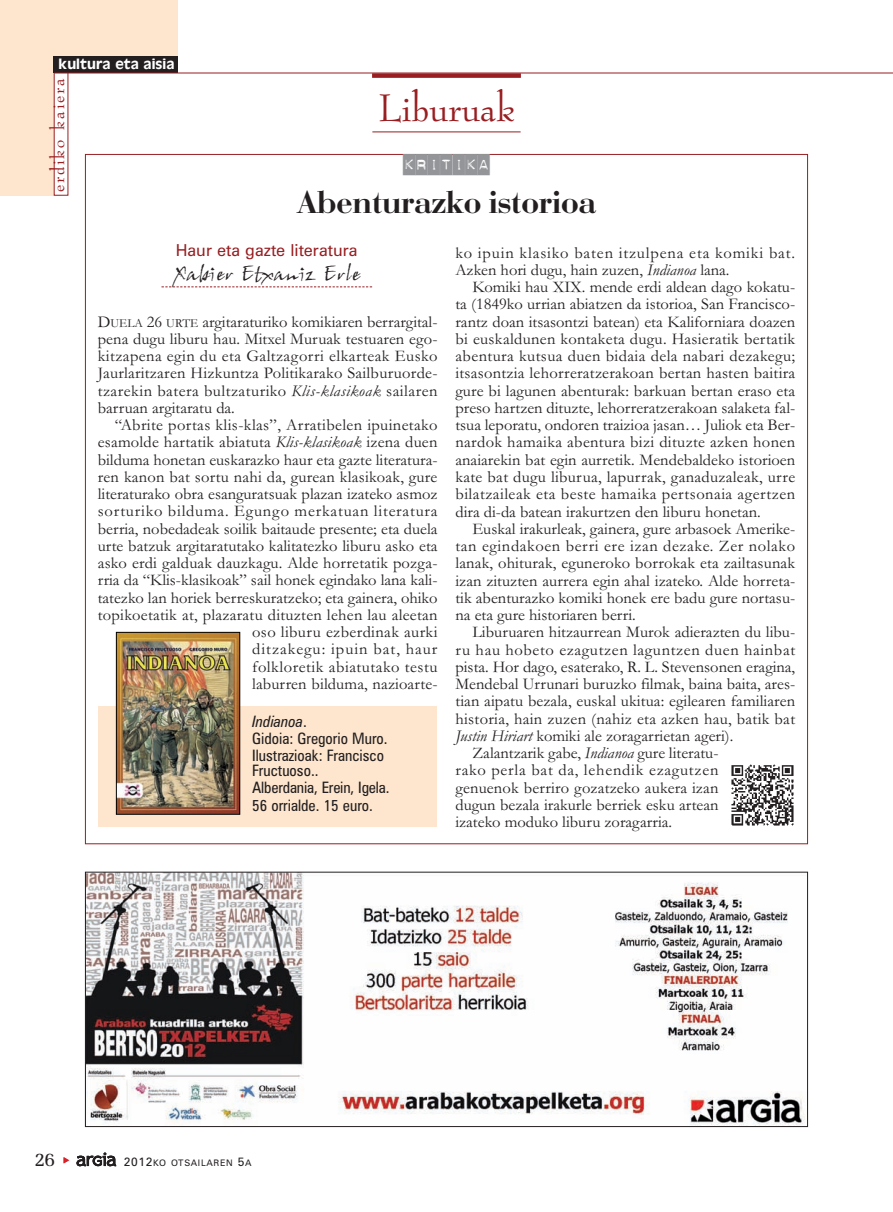
<style>
.page{position:relative;width:893px;height:1212px;background:#fff}
.page>*{position:absolute;margin:0;border:0;box-sizing:border-box;transform-origin:0 0}
.t1{font:45px "Bernadette";color:#981e21}
.t2{font:33px "Bodoni";color:#231f20}
.t3{font:21px "John Handy LET Plain 10";color:#231f20;scale:1.05 1}
.t4{font:21px "Bernadette";letter-spacing:.09em;color:#981e21}
.t5{font:21px "Blackout";color:#939598}
.t6{font:19.5px "Memoir";color:#231f20}
.t7{font:16.5px/17.2px "Garamond";letter-spacing:.005em;color:#231f20;text-align:justify}
.t8{font:16.5px/17.2px "Garamond";letter-spacing:.055em;color:#231f20}
.t9{font:16.5px "Garamond";letter-spacing:.04em;color:#231f20}
.t10{font:16.5px "Garamond";letter-spacing:.045em;color:#231f20}
.t11{font:16.5px "Zurich BT";color:#981e21}
.t12{font:condensed 15.75px/17.1px "Zurich BT";color:#231f20}
.t13{font:15px "Antique Olive";letter-spacing:.005em;color:#fff}
.t14{font:9px "Zurich BT";letter-spacing:.075em;color:#231f20}
.s1{font-size:12.3px}
.s2{font-style:italic}
.s3{font-size:12px}
</style>
<div class="page">
<hr style="left:372px;top:132px;width:149px;height:1px;background:#981e21">
<div style="left:372px;top:73px;width:149px;height:5px;background:#981e21"></div>
<div style="left:0;top:0;width:178px;height:59px;background:#fee6ce"></div>
<div style="left:0;top:0;width:61px;height:196px;background:#fee6ce"></div>
<div style="left:54px;top:73px;width:14px;height:122px;background:#fff"></div>
<div style="left:54px;top:57px;width:124px;height:16px;background:#231f20"></div>
<hr style="left:54px;top:73px;width:839px;height:1px;background:#981e21">
<svg style="left:77px;top:1152px;width:39px;height:14px"></svg>
<div style="left:98px;top:706px;width:339px;height:121px;background:#fee6ce"></div>
<img style="left:118px;top:634px;width:120px;height:179px">
<div style="left:116px;top:632px;width:124px;height:183px;border:1px solid #000"></div>
<svg style="left:162px;top:286px;width:210px;height:1px"></svg>
<img style="left:87px;top:874px;width:718px;height:251px">
<div style="left:85px;top:872px;width:723px;height:255px;border:1px solid #231f20"></div>
<img style="left:731px;top:764px;width:63px;height:62px">
<p class="t13" style="left:59px;top:59px;width:117px">kultura eta aisia</p>
<p class="t4" style="left:49px;top:192px;width:116px;rotate:-90deg">erdiko kaiera</p>
<h1 class="t1" style="left:378px;top:89px;width:138px">Liburuak</h1>
<p class="t5" style="left:403px;top:151px;width:88px">kritika</p>
<h2 class="t2" style="left:297px;top:191px;width:300px">Abenturazko istorioa</h2>
<p class="t11" style="left:176px;top:244px;width:183px">Haur eta gazte literatura</p>
<p class="t3" style="left:173px;top:264px;width:179px">Xabier-Etxaniz-Erle</p>
<p class="t7" style="left:98px;top:315px;width:341px">D<span class="s1">UELA</span> 26 <span class="s1">URTE</span> argitaraturiko komikiaren berrargital&shy;pena dugu liburu hau. Mitxel Muruak testuaren ego&shy;kitzapena egin du eta Galtzagorri elkarteak Eusko Jaurlaritzaren Hizkuntza Politikarako Sailburuorde&shy;tzarekin batera bultzaturiko <span class="s2">Klis-klasikoak</span> sailaren barruan argitaratu da.</p>
<p class="t7" style="left:98px;top:418px;width:341px;text-align:right">“Abrite portas klis-klas”, Arratibelen ipuinetako esamolde hartatik abiatuta <span class="s2">Klis-klasikoak</span> izena duen bilduma honetan euskarazko haur eta gazte literatura&shy;ren kanon bat sortu nahi da, gurean klasikoak, gure literaturako obra esanguratsuak plazan izateko asmoz sorturiko bilduma. Egungo merkatuan literatura berria, nobedadeak soilik baitaude presente; eta duela urte batzuk argitaratutako kalitatezko liburu asko eta asko erdi galduak dauzkagu. Alde horretatik pozga&shy;rria da “Klis-klasikoak” sail honek egindako lana kali&shy;tatezko lan horiek berreskuratzeko; eta gainera, ohiko topikoetatik at, plazaratu dituzten lehen lau aleetan oso liburu ezberdinak aurki<br>ditzakegu: ipuin bat, haur<br>folkloretik abiatutako testu<br>laburren bilduma, nazioarte-</p>
<p class="t12" style="left:252px;top:714px;width:137px"><span class="s2">Indianoa</span>.<br>Gidoia: Gregorio Muro.<br>Ilustrazioak: Francisco</p>
<p class="t12" style="left:252px;top:764px;width:139px">Fructuoso..<br>Alberdania, Erein, Igela.<br>56 orrialde. 15 euro.</p>
<p class="t8" style="left:455px;top:246px;width:341px">ko ipuin klasiko baten itzulpena eta komiki bat.<br>Azken hori dugu, hain zuzen, <span class="s2">Indianoa</span> lana.</p>
<p class="t7" style="left:455px;top:280px;width:341px;text-indent:17px">Komiki hau XIX. mende erdi aldean dago kokatu&shy;ta (1849ko urrian abiatzen da istorioa, San Francisco&shy;rantz doan itsasontzi batean) eta Kaliforniara doazen bi euskaldunen kontaketa dugu. Hasieratik bertatik abentura kutsua duen bidaia dela nabari dezakegu; itsasontzia lehorreratzerakoan bertan hasten baitira gure bi lagunen abenturak: barkuan bertan eraso eta preso hartzen dituzte, lehorreratzerakoan salaketa fal&shy;tsua leporatu, ondoren traizioa jasan… Juliok eta Ber&shy;nardok hamaika abentura bizi dituzte azken honen anaiarekin bat egin aurretik. Mendebaldeko istorioen kate bat dugu liburua, lapurrak, ganaduzaleak, urre bilatzaileak eta beste hamaika pertsonaia agertzen dira di-da batean irakurtzen den liburu honetan.</p>
<p class="t7" style="left:455px;top:522px;width:341px;text-indent:17px">Euskal irakurleak, gainera, gure arbasoek Amerike&shy;tan egindakoen berri ere izan dezake. Zer nolako lanak, ohiturak, eguneroko borrokak eta zailtasunak izan zituzten aurrera egin ahal izateko. Alde horreta&shy;tik abenturazko komiki honek ere badu gure nortasu&shy;na eta gure historiaren berri.</p>
<p class="t7" style="left:472px;top:625px;width:324px">Liburuaren hitzaurrean Murok adierazten du libu-</p>
<p class="t9" style="left:455px;top:644px;width:341px">ru hau hobeto ezagutzen laguntzen duen hainbat</p>
<p class="t7" style="left:455px;top:660px;width:341px">pista. Hor dago, esaterako, R. L. Stevensonen eragina,</p>
<p class="t7" style="left:455px;top:677px;width:341px">Mendebal Urrunari buruzko filmak, baina baita, ares-</p>
<p class="t7" style="left:455px;top:694px;width:341px">tian aipatu bezala, euskal ukitua: egilearen familiaren</p>
<p class="t7" style="left:455px;top:712px;width:341px">historia, hain zuzen (nahiz eta azken hau, batik bat</p>
<p class="t7" style="left:455px;top:729px;width:279px"><span class="s2">Justin Hiriart</span> komiki ale zoragarrietan ageri).</p>
<p class="t7" style="left:472px;top:746px;width:248px">Zalantzarik gabe, <span class="s2">Indianoa</span> gure literatu-</p>
<p class="t10" style="left:455px;top:764px;width:264px">rako perla bat da, lehendik ezagutzen</p>
<p class="t7" style="left:455px;top:781px;width:264px">genuenok berriro gozatzeko aukera izan</p>
<p class="t7" style="left:455px;top:798px;width:265px">dugun bezala irakurle berriek esku artean</p>
<p class="t7" style="left:455px;top:815px;width:218px">izateko moduko liburu zoragarria.</p>
<p class="t6" style="left:35px;top:1151px;width:22px">26</p>
<p class="t14" style="left:124px;top:1160px;width:129px"><span class="s3">2012</span>KO OTSAILAREN <span class="s3">5</span>A</p>
</div>
